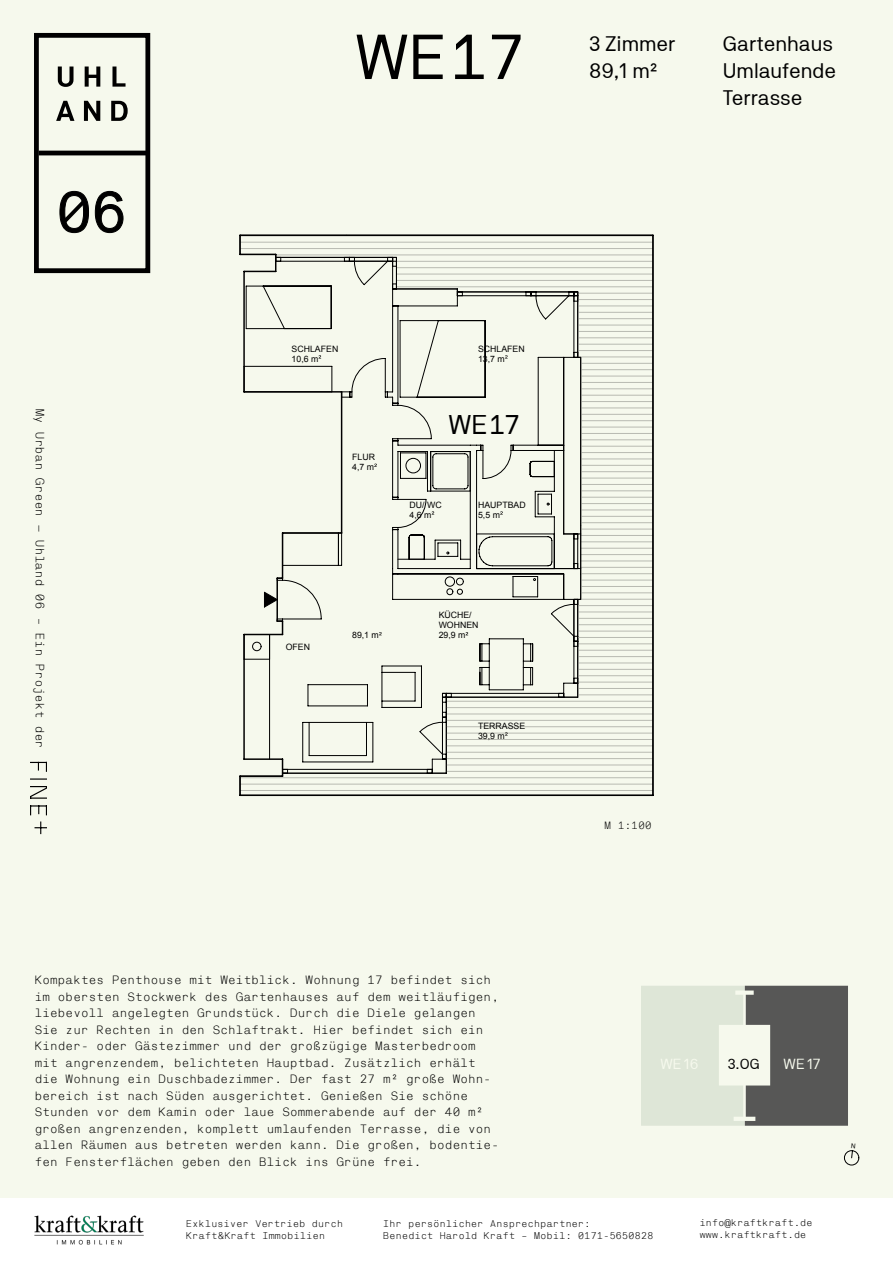
<style>
.page{position:relative;width:893px;height:1263px;background:#fff}
.page>*{position:absolute;margin:0;border:0;box-sizing:border-box;transform-origin:0 0}
.t1{font:63px "NB Akademie Std";color:#000}
.t2{font:27px "NB Akademie Std";color:#000}
.t3{font:21px/27px "NB Akademie Std";color:#000}
.t4{font:14.55px "NB Akademie Std";color:#f6f9ed}
.t5{font:14.55px "NB Akademie Std";color:#000}
.t6{font:300 12px/16.5px "NB Akademie Mono Std";letter-spacing:-.1em;color:#000}
.t7{font:300 10.5px "NB Akademie Mono Std";color:#000}
.t8{font:300 9.75px/12.8px "NB Akademie Mono Std";letter-spacing:-.1em;color:#000}
.t9{font:8.7px/10.1px "Arial";color:#000}
.s1{font-family:"NB Akademie Mono Std"}
</style>
<div class="page">
<div style="left:0;top:0;width:893px;height:1198px;background:#f6f9ed"></div>
<svg style="left:30px;top:762px;width:17px;height:53px"></svg>
<svg style="left:35px;top:821px;width:12px;height:13px"></svg>
<svg style="left:56px;top:101px;width:72px;height:20px"></svg>
<svg style="left:58px;top:67px;width:68px;height:20px"></svg>
<div style="left:34px;top:33px;width:116px;height:240px;border:5px solid #000"></div>
<hr style="left:39px;top:151px;width:111px;height:4px;background:#000">
<svg style="left:59px;top:191px;width:65px;height:42px"></svg>
<svg style="left:240px;top:236px;width:412px;height:555px"></svg>
<svg style="left:252px;top:261px;width:329px;height:498px"></svg>
<hr style="left:244px;top:271px;width:32px;height:1px;background:#000">
<svg style="left:275px;top:255px;width:1px;height:16px"></svg>
<hr style="left:240px;top:254px;width:36px;height:1px;background:#000">
<svg style="left:239px;top:235px;width:2px;height:19px"></svg>
<hr style="left:240px;top:235px;width:413px;height:1px;background:#000">
<hr style="left:652px;top:235px;width:2px;height:560px;background:#000">
<hr style="left:240px;top:794px;width:413px;height:2px;background:#000">
<svg style="left:239px;top:776px;width:2px;height:19px"></svg>
<hr style="left:240px;top:775px;width:43px;height:2px;background:#000">
<svg style="left:282px;top:760px;width:1px;height:15px"></svg>
<hr style="left:244px;top:758px;width:39px;height:2px;background:#000">
<hr style="left:243px;top:634px;width:2px;height:125px;background:#000">
<hr style="left:341px;top:392px;width:1px;height:141px;background:#000">
<hr style="left:244px;top:391px;width:98px;height:2px;background:#000">
<hr style="left:243px;top:271px;width:2px;height:121px;background:#000">
<svg style="left:244px;top:450px;width:330px;height:210px"></svg>
<svg style="left:500px;top:511px;width:3px;height:4px"></svg>
<hr style="left:303px;top:722px;width:70px;height:1px;background:#000">
<hr style="left:303px;top:762px;width:70px;height:1px;background:#000">
<hr style="left:302px;top:722px;width:1px;height:40px;background:#000">
<hr style="left:309px;top:755px;width:57px;height:1px;background:#000">
<hr style="left:309px;top:722px;width:1px;height:33px;background:#000">
<hr style="left:366px;top:722px;width:1px;height:33px;background:#000">
<hr style="left:373px;top:722px;width:1px;height:40px;background:#000">
<svg style="left:524px;top:643px;width:9px;height:42px"></svg>
<hr style="left:489px;top:638px;width:34px;height:1px;background:#000">
<hr style="left:489px;top:639px;width:1px;height:51px;background:#000">
<hr style="left:489px;top:689px;width:34px;height:1px;background:#000">
<hr style="left:523px;top:639px;width:1px;height:51px;background:#000">
<svg style="left:480px;top:643px;width:9px;height:42px"></svg>
<hr style="left:382px;top:666px;width:1px;height:41px;background:#000">
<hr style="left:421px;top:666px;width:1px;height:41px;background:#000">
<hr style="left:382px;top:666px;width:39px;height:1px;background:#000">
<hr style="left:382px;top:672px;width:33px;height:1px;background:#000">
<hr style="left:382px;top:701px;width:33px;height:1px;background:#000">
<hr style="left:382px;top:707px;width:39px;height:1px;background:#000">
<svg style="left:415px;top:672px;width:1px;height:29px"></svg>
<svg style="left:641px;top:986px;width:207px;height:140px;background:#a5a9a0"></svg>
<img style="left:34px;top:1215px;width:110px;height:30px">
<svg style="left:844px;top:1150px;width:15px;height:15px"></svg>
<h1 class="t1" style="left:355px;top:20px;width:176px">WE<span class="s1">17</span></h1>
<h3 class="t3" style="left:589px;top:30px;width:88px">3 Zimmer</h3>
<h3 class="t3" style="left:589px;top:57px;width:70px">89,1 m²</h3>
<h3 class="t3" style="left:723px;top:30px;width:115px">Gartenhaus<br>Umlaufende<br>Terrasse</h3>
<p class="t6" style="left:48px;top:408px;width:343px;rotate:90deg">My Urban Green — Uhland 06 – Ein Projekt der</p>
<p class="t9" style="left:292px;top:344px;width:48px">SCHLAFEN<br>10,6 m</p>
<p class="t9" style="left:352px;top:452px;width:24px">FLUR<br>4,7 m</p>
<p class="t9" style="left:478px;top:344px;width:48px">SCHLAFEN<br>13,7 m</p>
<h2 class="t2" style="left:449px;top:409px;width:75px">WE<span class="s1">17</span></h2>
<p class="t9" style="left:410px;top:500px;width:34px">DU/ WC<br>4,6 m</p>
<p class="t9" style="left:478px;top:500px;width:49px">HAUPTBAD<br>5,5 m</p>
<p class="t9" style="left:286px;top:642px;width:26px">OFEN</p>
<p class="t9" style="left:352px;top:630px;width:28px">89,1 m</p>
<p class="t9" style="left:439px;top:610px;width:41px">KÜCHE/<br>WOHNEN<br>29,9 m</p>
<p class="t9" style="left:478px;top:721px;width:49px">TERRASSE<br>39,9 m</p>
<p class="t6" style="left:34px;top:971px;width:467px">Kompaktes Penthouse mit Weitblick. Wohnung 17 befindet sich im obersten Stockwerk des Gartenhauses auf dem weitläufigen, liebevoll angelegten Grundstück. Durch die Diele gelangen Sie zur Rechten in den Schlaftrakt. Hier befindet sich ein Kinder- oder Gästezimmer und der großzügige Masterbedroom mit angrenzendem, belichteten Hauptbad. Zusätzlich erhält die Wohnung ein Duschbadezimmer. Der fast 27 m² große Wohn&shy;bereich ist nach Süden ausgerichtet. Genießen Sie schöne Stunden vor dem Kamin oder laue Sommerabende auf der 40 m² großen angrenzenden, komplett umlaufenden Terrasse, die von allen Räumen aus betreten werden kann. Die großen, bodentie&shy;fen Fensterflächen geben den Blick ins Grüne frei.</p>
<p class="t7" style="left:604px;top:820px;width:50px">M 1:100</p>
<p class="t4" style="left:660px;top:1055px;width:40px">WE 16</p>
<p class="t5" style="left:728px;top:1055px;width:34px">3.OG</p>
<p class="t4" style="left:784px;top:1055px;width:38px">WE 17</p>
<p class="t8" style="left:186px;top:1217px;width:160px">Exklusiver Vertrieb durch<br>Kraft&amp; Kraft Immobilien</p>
<p class="t8" style="left:383px;top:1217px;width:273px">Ihr persönlicher Ansprechpartner:<br>Benedict Harold Kraft – Mobil: 0171-5650828</p>
<p class="t8" style="left:699px;top:1216px;width:116px">info@kraftkraft.de www.kraftkraft.de</p>
</div>
